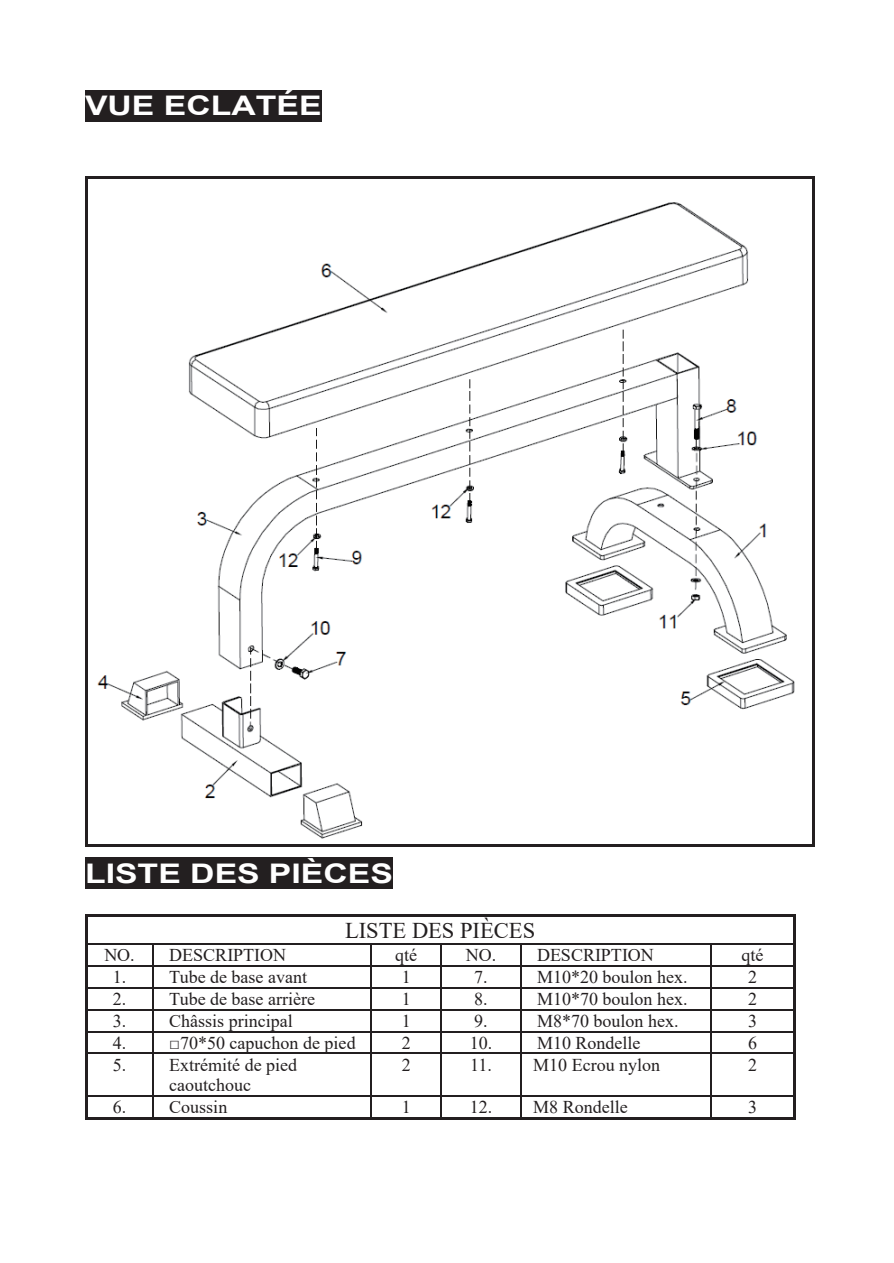
<style>
.page{position:relative;width:894px;height:1263px;background:#fff}
.page>*{position:absolute;margin:0;border:0;box-sizing:border-box;transform-origin:0 0}
.t1{font:700 27px "Arial";color:#fff;scale:1.25 1}
.t2{font:22.5px "Times New Roman";color:#231f20}
.t3{font:18px/20.7px "Times New Roman";color:#231f20;text-align:center}
</style>
<div class="page">
<div style="left:85px;top:90px;width:236px;height:31px;background:#231f20"></div>
<img style="left:87px;top:179px;width:708px;height:665px">
<hr style="left:87px;top:177px;width:725px;height:2px;background:#231f20">
<hr style="left:85px;top:179px;width:2px;height:665px;background:#231f20">
<hr style="left:812px;top:179px;width:2px;height:665px;background:#231f20">
<hr style="left:87px;top:844px;width:725px;height:2px;background:#231f20">
<div style="left:85px;top:857px;width:307px;height:31px;background:#231f20"></div>
<hr style="left:87px;top:915px;width:706px;height:2px;background:#231f20">
<hr style="left:85px;top:917px;width:2px;height:26px;background:#231f20">
<hr style="left:793px;top:917px;width:2px;height:26px;background:#231f20">
<hr style="left:87px;top:943px;width:65px;height:1px;background:#231f20">
<hr style="left:153px;top:943px;width:217px;height:1px;background:#231f20">
<hr style="left:371px;top:943px;width:70px;height:1px;background:#231f20">
<hr style="left:442px;top:943px;width:78px;height:1px;background:#231f20">
<hr style="left:521px;top:943px;width:188px;height:1px;background:#231f20">
<hr style="left:710px;top:943px;width:83px;height:1px;background:#231f20">
<hr style="left:85px;top:944px;width:2px;height:21px;background:#231f20">
<hr style="left:793px;top:944px;width:2px;height:21px;background:#231f20">
<hr style="left:87px;top:965px;width:65px;height:1px;background:#231f20">
<hr style="left:153px;top:965px;width:217px;height:1px;background:#231f20">
<hr style="left:371px;top:965px;width:70px;height:1px;background:#231f20">
<hr style="left:442px;top:965px;width:78px;height:1px;background:#231f20">
<hr style="left:521px;top:965px;width:188px;height:1px;background:#231f20">
<hr style="left:710px;top:965px;width:83px;height:1px;background:#231f20">
<hr style="left:85px;top:966px;width:2px;height:21px;background:#231f20">
<hr style="left:793px;top:966px;width:2px;height:21px;background:#231f20">
<hr style="left:87px;top:987px;width:65px;height:1px;background:#231f20">
<hr style="left:153px;top:987px;width:217px;height:1px;background:#231f20">
<hr style="left:371px;top:987px;width:70px;height:1px;background:#231f20">
<hr style="left:442px;top:987px;width:78px;height:1px;background:#231f20">
<hr style="left:521px;top:987px;width:188px;height:1px;background:#231f20">
<hr style="left:710px;top:987px;width:83px;height:1px;background:#231f20">
<hr style="left:85px;top:988px;width:2px;height:21px;background:#231f20">
<hr style="left:793px;top:988px;width:2px;height:21px;background:#231f20">
<hr style="left:87px;top:1009px;width:65px;height:1px;background:#231f20">
<hr style="left:153px;top:1009px;width:217px;height:1px;background:#231f20">
<hr style="left:371px;top:1009px;width:70px;height:1px;background:#231f20">
<hr style="left:442px;top:1009px;width:78px;height:1px;background:#231f20">
<hr style="left:521px;top:1009px;width:188px;height:1px;background:#231f20">
<hr style="left:710px;top:1009px;width:83px;height:1px;background:#231f20">
<hr style="left:85px;top:1010px;width:2px;height:21px;background:#231f20">
<hr style="left:793px;top:1010px;width:2px;height:21px;background:#231f20">
<hr style="left:87px;top:1031px;width:65px;height:1px;background:#231f20">
<hr style="left:153px;top:1031px;width:217px;height:1px;background:#231f20">
<hr style="left:371px;top:1031px;width:70px;height:1px;background:#231f20">
<hr style="left:442px;top:1031px;width:78px;height:1px;background:#231f20">
<hr style="left:521px;top:1031px;width:188px;height:1px;background:#231f20">
<hr style="left:710px;top:1031px;width:83px;height:1px;background:#231f20">
<hr style="left:85px;top:1032px;width:2px;height:20px;background:#231f20">
<hr style="left:793px;top:1032px;width:2px;height:20px;background:#231f20">
<hr style="left:87px;top:1052px;width:65px;height:2px;background:#231f20">
<svg style="left:152px;top:943px;width:1px;height:111px"></svg>
<hr style="left:153px;top:1052px;width:217px;height:2px;background:#231f20">
<svg style="left:370px;top:943px;width:1px;height:111px"></svg>
<hr style="left:371px;top:1052px;width:70px;height:2px;background:#231f20">
<svg style="left:441px;top:943px;width:1px;height:111px"></svg>
<hr style="left:442px;top:1052px;width:78px;height:2px;background:#231f20">
<svg style="left:520px;top:943px;width:1px;height:111px"></svg>
<hr style="left:521px;top:1052px;width:188px;height:2px;background:#231f20">
<svg style="left:709px;top:943px;width:1px;height:111px"></svg>
<hr style="left:710px;top:1052px;width:83px;height:2px;background:#231f20">
<hr style="left:85px;top:1054px;width:2px;height:41px;background:#231f20">
<hr style="left:152px;top:1054px;width:1px;height:41px;background:#231f20">
<hr style="left:370px;top:1054px;width:1px;height:41px;background:#231f20">
<hr style="left:441px;top:1054px;width:1px;height:41px;background:#231f20">
<hr style="left:520px;top:1054px;width:1px;height:41px;background:#231f20">
<hr style="left:709px;top:1054px;width:1px;height:41px;background:#231f20">
<hr style="left:793px;top:1054px;width:2px;height:41px;background:#231f20">
<hr style="left:87px;top:1095px;width:65px;height:1px;background:#231f20">
<hr style="left:153px;top:1095px;width:217px;height:1px;background:#231f20">
<hr style="left:371px;top:1095px;width:70px;height:1px;background:#231f20">
<hr style="left:442px;top:1095px;width:78px;height:1px;background:#231f20">
<hr style="left:521px;top:1095px;width:188px;height:1px;background:#231f20">
<hr style="left:710px;top:1095px;width:83px;height:1px;background:#231f20">
<hr style="left:85px;top:1096px;width:2px;height:21px;background:#231f20">
<hr style="left:87px;top:1117px;width:65px;height:2px;background:#231f20">
<svg style="left:152px;top:1095px;width:2px;height:24px"></svg>
<hr style="left:154px;top:1117px;width:216px;height:2px;background:#231f20">
<svg style="left:370px;top:1095px;width:2px;height:24px"></svg>
<hr style="left:372px;top:1117px;width:69px;height:2px;background:#231f20">
<svg style="left:441px;top:1095px;width:2px;height:24px"></svg>
<hr style="left:443px;top:1117px;width:77px;height:2px;background:#231f20">
<svg style="left:520px;top:1095px;width:2px;height:24px"></svg>
<hr style="left:522px;top:1117px;width:187px;height:2px;background:#231f20">
<svg style="left:709px;top:1095px;width:3px;height:24px"></svg>
<hr style="left:712px;top:1117px;width:81px;height:2px;background:#231f20">
<hr style="left:793px;top:1096px;width:2px;height:21px;background:#231f20">
<h1 class="t1" style="left:85px;top:87px;width:191px">VUE ECLATÉE</h1>
<h1 class="t1" style="left:85px;top:854px;width:248px">LISTE DES PIÈCES</h1>
<p class="t2" style="left:345px;top:914px;width:191px">LISTE DES PIÈCES</p>
<p class="t3" style="left:104px;top:944px;width:183px">NO. DESCRIPTION</p>
<p class="t3" style="left:395px;top:944px;width:23px">qté</p>
<p class="t3" style="left:465px;top:944px;width:189px">NO. DESCRIPTION</p>
<p class="t3" style="left:741px;top:944px;width:23px">qté</p>
<p class="t3" style="left:113px;top:966px;width:196px">1. Tube de base avant</p>
<p class="t3" style="left:401px;top:966px;width:10px">1</p>
<p class="t3" style="left:474px;top:966px;width:15px">7.</p>
<p class="t3" style="left:537px;top:966px;width:152px">M10*20 boulon hex.</p>
<p class="t3" style="left:747px;top:966px;width:10px">2</p>
<p class="t3" style="left:113px;top:988px;width:204px">2. Tube de base arrière</p>
<p class="t3" style="left:401px;top:988px;width:10px">1</p>
<p class="t3" style="left:474px;top:988px;width:15px">8.</p>
<p class="t3" style="left:537px;top:988px;width:152px">M10*70 boulon hex.</p>
<p class="t3" style="left:747px;top:988px;width:10px">2</p>
<p class="t3" style="left:113px;top:1010px;width:181px">3. Châssis principal</p>
<p class="t3" style="left:401px;top:1010px;width:10px">1</p>
<p class="t3" style="left:474px;top:1010px;width:15px">9.</p>
<p class="t3" style="left:537px;top:1010px;width:143px">M8*70 boulon hex.</p>
<p class="t3" style="left:747px;top:1010px;width:10px">3</p>
<p class="t3" style="left:113px;top:1032px;width:244px">4. □70*50 capuchon de pied</p>
<p class="t3" style="left:401px;top:1032px;width:10px">2</p>
<p class="t3" style="left:469px;top:1032px;width:24px">10.</p>
<p class="t3" style="left:537px;top:1032px;width:105px">M10 Rondelle</p>
<p class="t3" style="left:747px;top:1032px;width:10px">6</p>
<p class="t3" style="left:113px;top:1053px;width:186px">5. Extrémité de pied caoutchouc</p>
<p class="t3" style="left:401px;top:1053px;width:10px">2</p>
<p class="t3" style="left:470px;top:1053px;width:191px">11. M10 Ecrou nylon</p>
<p class="t3" style="left:747px;top:1053px;width:10px">2</p>
<p class="t3" style="left:113px;top:1096px;width:116px">6. Coussin</p>
<p class="t3" style="left:401px;top:1096px;width:10px">1</p>
<p class="t3" style="left:469px;top:1096px;width:159px">12. M8 Rondelle</p>
<p class="t3" style="left:747px;top:1096px;width:10px">3</p>
</div>
